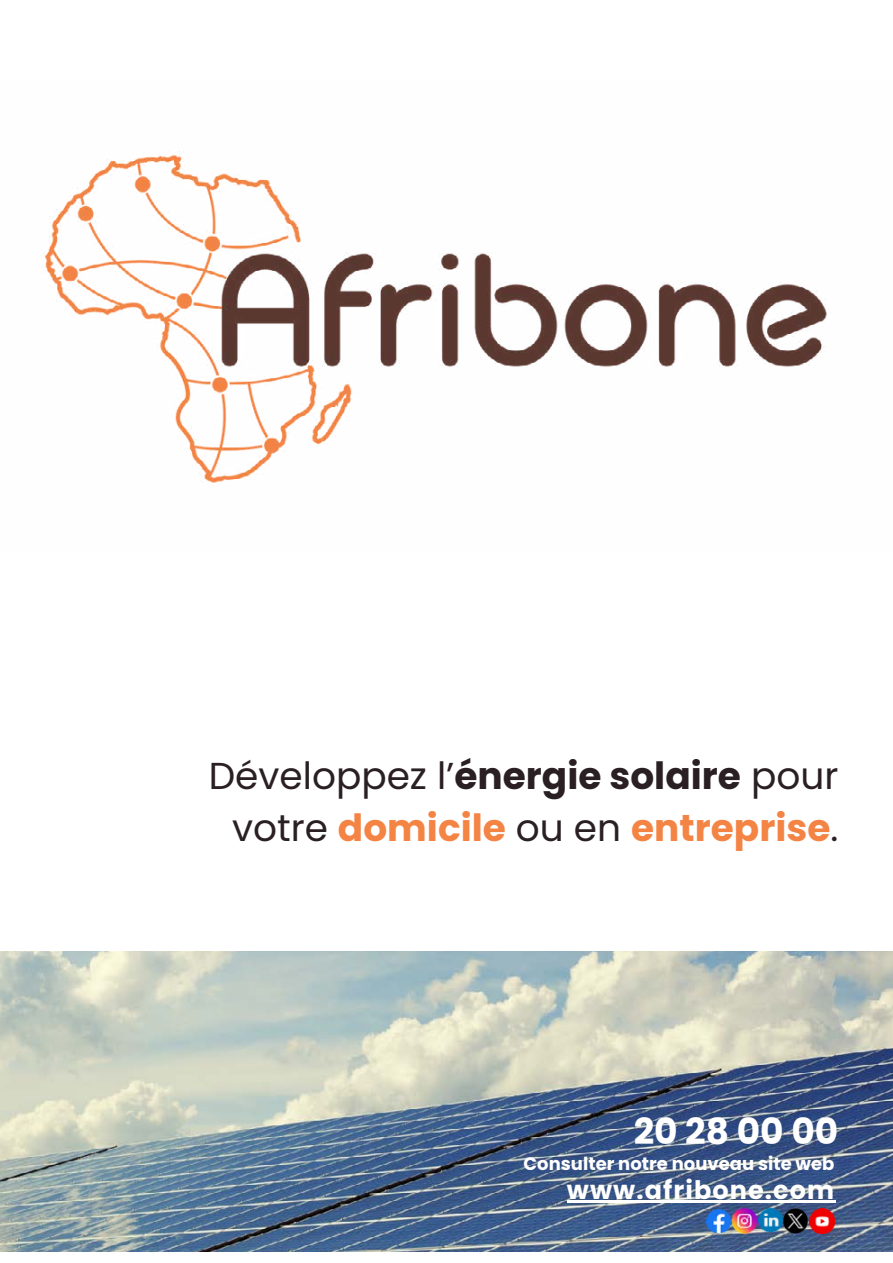
<style>
.page{position:relative;width:893px;height:1263px;background:#fff}
.page>*{position:absolute;margin:0;border:0;box-sizing:border-box;transform-origin:0 0}
.t1{font:37.5px/51.8px "Poppins";color:#2a2024;text-align:right}
.t2{font:700 36px "Poppins";color:#fff}
.t3{font:700 25.5px "Poppins";letter-spacing:.045em;color:#fff}
.t4{font:700 18px "Poppins";color:#fff}
.s1{font-weight:700}
.s2{font-weight:700;color:#f48444}
</style>
<div class="page">
<img style="left:0;top:951px;width:893px;height:300px">
<img style="left:45px;top:151px;width:782px;height:332px">
<img style="left:707px;top:1209px;width:24px;height:24px">
<img style="left:731px;top:1207px;width:28px;height:28px">
<img style="left:759px;top:1208px;width:16px;height:24px">
<img style="left:816px;top:1208px;width:18px;height:25px">
<img style="left:775px;top:1205px;width:41px;height:29px">
<hr style="left:567px;top:1201px;width:268px;height:2px;background:#fff">
<p class="t1" style="left:209px;top:750px;width:631px">Développez l’<span class="s1">énergie solaire</span> pour votre <span class="s2">domicile</span> ou en <span class="s2">entreprise</span>.</p>
<p class="t2" style="left:634px;top:1111px;width:206px">20 28 00 00</p>
<p class="t4" style="left:524px;top:1153px;width:312px">Consulter notre nouveau site web</p>
<p class="t3" style="left:567px;top:1175px;width:269px">www.afribone.com</p>
</div>
